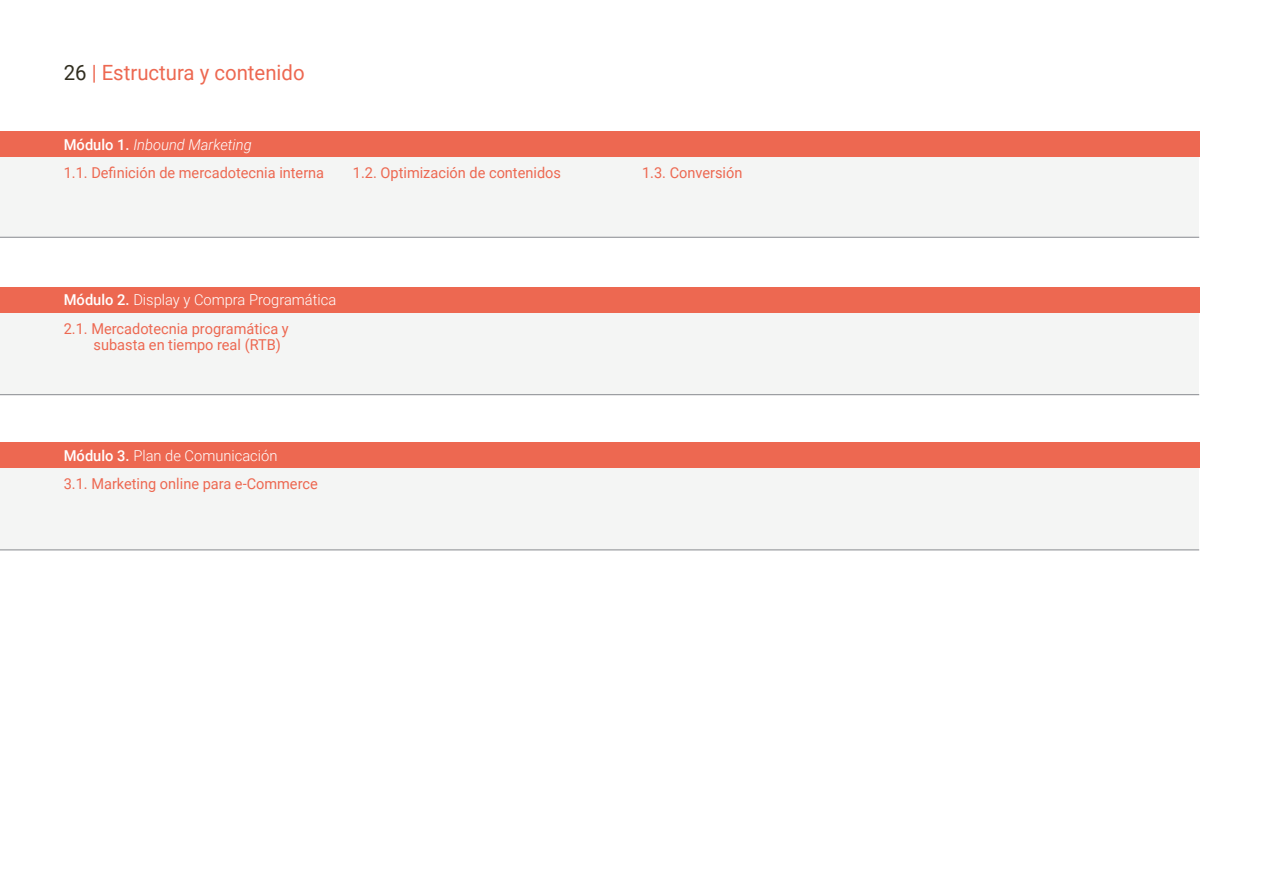
<style>
.page{position:relative;width:1263px;height:893px;background:#fff}
.page>*{position:absolute;margin:0;border:0;box-sizing:border-box;transform-origin:0 0}
.t1{font:21px "Roboto";color:#ed6851}
.t2{font:15px/16.5px "Roboto";color:#ed6851}
.t3{font:300 15px "Roboto";color:#fff}
.t4{font:italic 300 15px "Roboto";color:#fff}
.s1{color:#312e20}
.s2{font-weight:500;font-style:normal}
.s3{font-weight:500}
</style>
<div class="page">
<div style="left:0;top:156px;width:1199px;height:81px;background:#f4f5f4"></div>
<div style="left:0;top:312px;width:1199px;height:82px;background:#f4f5f4"></div>
<div style="left:0;top:467px;width:1199px;height:83px;background:#f4f5f4"></div>
<div style="left:0;top:131px;width:1199px;height:25px;background:#ed6851"></div>
<div style="left:0;top:287px;width:1199px;height:25px;background:#ed6851"></div>
<div style="left:0;top:442px;width:1199px;height:25px;background:#ed6851"></div>
<hr style="left:0;top:237px;width:1199px;height:1px;background:#878a8e">
<hr style="left:0;top:394px;width:1199px;height:1px;background:#878a8e">
<hr style="left:0;top:550px;width:1199px;height:1px;background:#878a8e">
<h1 class="t1" style="left:64px;top:57px;width:242px"><span class="s1">26</span> | Estructura y contenido</h1>
<p class="t4" style="left:64px;top:134px;width:189px"><span class="s2">Módulo 1.</span> Inbound Marketing</p>
<p class="t2" style="left:64px;top:164px;width:262px">1.1. Definición de mercadotecnia interna</p>
<p class="t2" style="left:353px;top:164px;width:210px">1.2. Optimización de contenidos</p>
<p class="t2" style="left:642px;top:164px;width:102px">1.3. Conversión</p>
<p class="t3" style="left:64px;top:290px;width:274px"><span class="s3">Módulo 2.</span> Display y Compra Programática</p>
<p class="t2" style="left:94px;top:320px;width:197px;text-indent:-30px">2.1. Mercadotecnia programática y subasta en tiempo real (RTB)</p>
<p class="t3" style="left:64px;top:445px;width:215px"><span class="s3">Módulo 3.</span> Plan de Comunicación</p>
<p class="t2" style="left:64px;top:475px;width:255px">3.1. Marketing online para e-Commerce</p>
</div>
